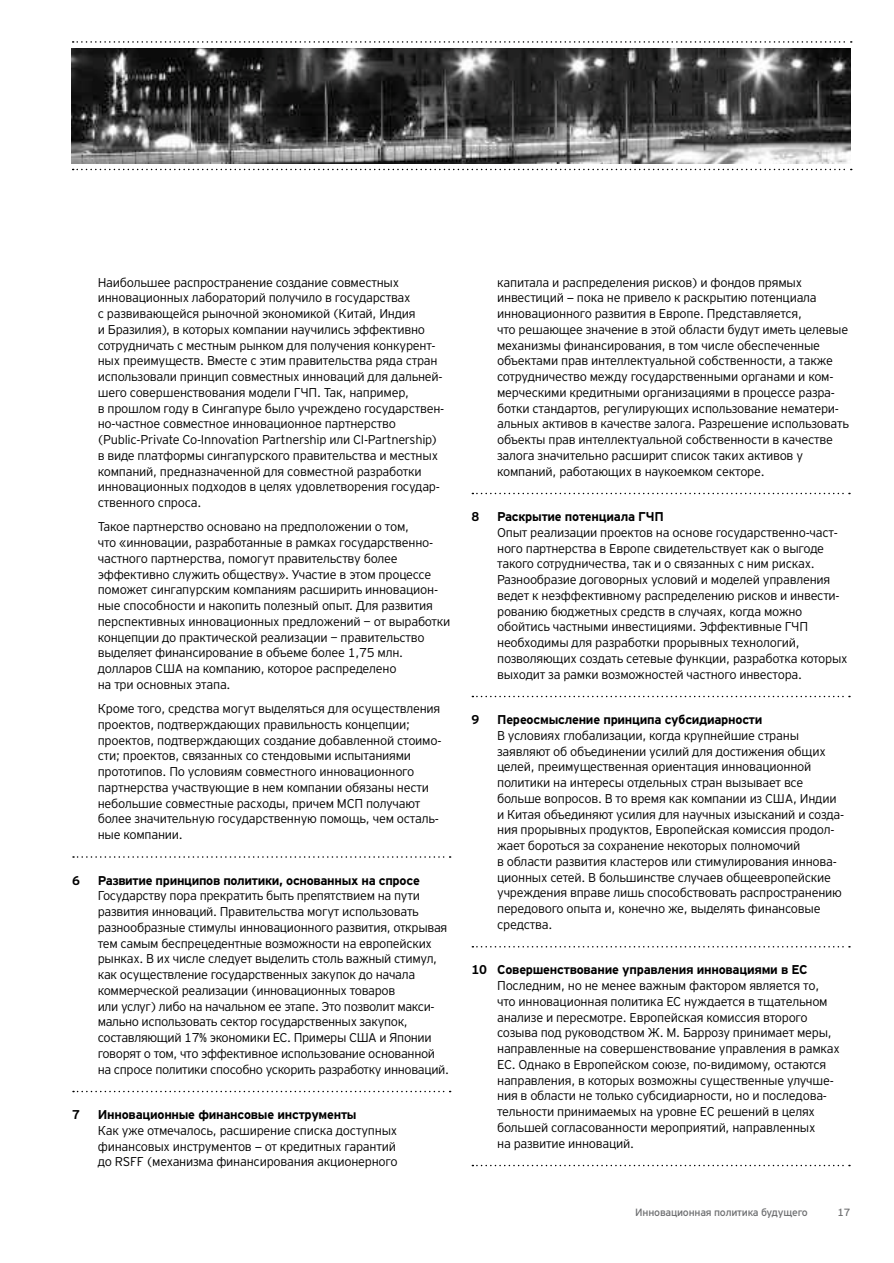
<style>
.page{position:relative;width:894px;height:1263px;background:#fff}
.page>*{position:absolute;margin:0;border:0;box-sizing:border-box;transform-origin:0 0}
.t1{font:300 12.75px/15.8px "EY Interstate";letter-spacing:-.02em;color:#000}
.t2{font:700 12.75px "EY Interstate";letter-spacing:-.02em;color:#000}
.t3{font:10.5px "EY Interstate";letter-spacing:-.02em;color:#6d6e70}
</style>
<div class="page">
<svg style="left:73px;top:41px;width:779px;height:2px"></svg>
<svg style="left:73px;top:169px;width:779px;height:1px"></svg>
<img style="left:72px;top:48px;width:778px;height:115px">
<svg style="left:73px;top:856px;width:378px;height:2px"></svg>
<svg style="left:73px;top:1091px;width:378px;height:1px"></svg>
<svg style="left:472px;top:493px;width:378px;height:1px"></svg>
<svg style="left:472px;top:696px;width:378px;height:1px"></svg>
<svg style="left:472px;top:946px;width:378px;height:2px"></svg>
<svg style="left:472px;top:1165px;width:378px;height:1px"></svg>
<p class="t1" style="left:98px;top:275px;width:348px">Наибольшее распространение создание совместных инновационных лабораторий получило в государствах<br>с развивающейся рыночной экономикой (Китай, Индия<br>и Бразилия), в которых компании научились эффективно сотрудничать с местным рынком для получения конкурент&shy;ных преимуществ. Вместе с этим правительства ряда стран использовали принцип совместных инноваций для дальней&shy;шего совершенствования модели ГЧП. Так, например,<br>в прошлом году в Сингапуре было учреждено государствен&shy;но-частное совместное инновационное партнерство (Public-Private Co-Innovation Partnership или CI-Partnership) в виде платформы сингапурского правительства и местных компаний, предназначенной для совместной разработки инновационных подходов в целях удовлетворения государ&shy;ственного спроса.</p>
<p class="t1" style="left:98px;top:519px;width:354px">Такое партнерство основано на предположении о том,<br>что «инновации, разработанные в рамках государственно&shy;частного партнерства, помогут правительству более эффективно служить обществу». Участие в этом процессе поможет сингапурским компаниям расширить инновацион&shy;ные способности и накопить полезный опыт. Для развития перспективных инновационных предложений − от выработки концепции до практической реализации − правительство выделяет финансирование в объеме более 1,75 млн. долларов США на компанию, которое распределено<br>на три основных этапа.</p>
<p class="t1" style="left:98px;top:701px;width:345px">Кроме того, средства могут выделяться для осуществления проектов, подтверждающих правильность концепции; проектов, подтверждающих создание добавленной стоимо&shy;сти; проектов, связанных со стендовыми испытаниями прототипов. По условиям совместного инновационного партнерства участвующие в нем компании обязаны нести небольшие совместные расходы, причем МСП получают более значительную государственную помощь, чем осталь&shy;ные компании.</p>
<p class="t2" style="left:72px;top:875px;width:9px">6</p>
<p class="t2" style="left:98px;top:875px;width:324px">Развитие принципов политики, основанных на спросе</p>
<p class="t1" style="left:98px;top:888px;width:353px">Государству пора прекратить быть препятствием на пути развития инноваций. Правительства могут использовать разнообразные стимулы инновационного развития, открывая тем самым беспрецедентные возможности на европейских рынках. В их числе следует выделить столь важный стимул, как осуществление государственных закупок до начала коммерческой реализации (инновационных товаров<br>или услуг) либо на начальном ее этапе. Это позволит макси&shy;мально использовать сектор государственных закупок, составляющий 17% экономики ЕС. Примеры США и Японии говорят о том, что эффективное использование основанной на спросе политики способно ускорить разработку инноваций.</p>
<p class="t2" style="left:72px;top:1109px;width:9px">7</p>
<p class="t2" style="left:98px;top:1109px;width:260px">Инновационные финансовые инструменты</p>
<p class="t1" style="left:98px;top:1123px;width:301px">Как уже отмечалось, расширение списка доступных финансовых инструментов — от кредитных гарантий до RSFF (механизма финансирования акционерного</p>
<p class="t1" style="left:497px;top:275px;width:353px">капитала и распределения рисков) и фондов прямых инвестиций — пока не привело к раскрытию потенциала инновационного развития в Европе. Представляется,<br>что решающее значение в этой области будут иметь целевые механизмы финансирования, в том числе обеспеченные объектами прав интеллектуальной собственности, а также сотрудничество между государственными органами и ком&shy;мерческими кредитными организациями в процессе разра&shy;ботки стандартов, регулирующих использование нематери&shy;альных активов в качестве залога. Разрешение использовать объекты прав интеллектуальной собственности в качестве залога значительно расширит список таких активов у компаний, работающих в наукоемком секторе.</p>
<p class="t2" style="left:472px;top:511px;width:9px">8</p>
<p class="t2" style="left:497px;top:511px;width:168px">Раскрытие потенциала ГЧП</p>
<p class="t1" style="left:497px;top:525px;width:352px">Опыт реализации проектов на основе государственно-част&shy;ного партнерства в Европе свидетельствует как о выгоде такого сотрудничества, так и о связанных с ним рисках.<br>Разнообразие договорных условий и моделей управления ведет к неэффективному распределению рисков и инвести&shy;рованию бюджетных средств в случаях, когда можно обойтись частными инвестициями. Эффективные ГЧП необходимы для разработки прорывных технологий, позволяющих создать сетевые функции, разработка которых выходит за рамки возможностей частного инвестора.</p>
<p class="t2" style="left:472px;top:714px;width:9px">9</p>
<p class="t2" style="left:497px;top:714px;width:267px">Переосмысление принципа субсидиарности</p>
<p class="t1" style="left:497px;top:728px;width:349px">В условиях глобализации, когда крупнейшие страны заявляют об объединении усилий для достижения общих целей, преимущественная ориентация инновационной политики на интересы отдельных стран вызывает все больше вопросов. В то время как компании из США, Индии и Китая объединяют усилия для научных изысканий и созда&shy;ния прорывных продуктов, Европейская комиссия продол&shy;жает бороться за сохранение некоторых полномочий<br>в области развития кластеров или стимулирования иннова&shy;ционных сетей. В большинстве случаев общеевропейские учреждения вправе лишь способствовать распространению передового опыта и, конечно же, выделять финансовые средства.</p>
<p class="t2" style="left:472px;top:964px;width:337px">10 Совершенствование управления инновациями в ЕС</p>
<p class="t1" style="left:497px;top:978px;width:344px">Последним, но не менее важным фактором является то, что инновационная политика ЕС нуждается в тщательном анализе и пересмотре. Европейская комиссия второго созыва под руководством Ж. М. Баррозу принимает меры, направленные на совершенствование управления в рамках ЕС. Однако в Европейском союзе, по-видимому, остаются направления, в которых возможны существенные улучше&shy;ния в области не только субсидиарности, но и последова&shy;тельности принимаемых на уровне ЕС решений в целях большей согласованности мероприятий, направленных<br>на развитие инноваций.</p>
<p class="t3" style="left:635px;top:1208px;width:174px">Инновационная политика будущего</p>
<p class="t3" style="left:838px;top:1208px;width:14px">17</p>
</div>
